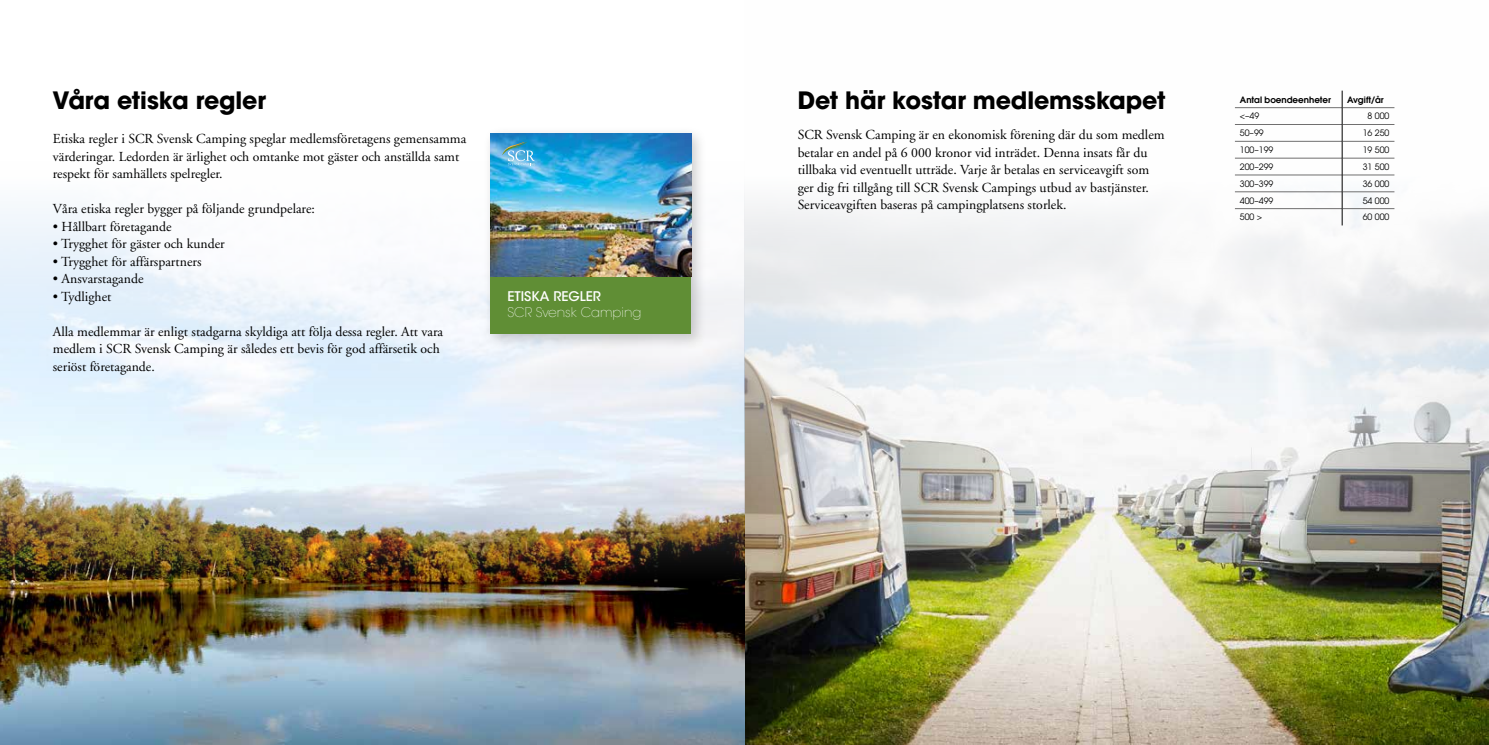
<style>
.page{position:relative;width:1489px;height:745px;background:#fff}
.page>*{position:absolute;margin:0;border:0;box-sizing:border-box;transform-origin:0 0}
.t1{font:700 23.75px "Avant Garde";letter-spacing:-.005em;color:#000}
.t2{font:13.75px/17.5px "Adobe Garamond";color:#000}
.t3{font:200 13.25px "ITC Avant Garde Std";color:#fff}
.t4{font:500 13.25px "ITC Avant Garde Std";color:#fff}
.t5{font:8.75px "Avant Garde";color:#000}
.t6{font:600 8.75px "Avant Garde";color:#000}
</style>
<div class="page">
<img style="left:744px;top:90px;width:744px;height:654px">
<img style="left:0;top:206px;width:744px;height:538px">
<hr style="left:1234px;top:107px;width:107px;height:1px;background:#706f6f">
<hr style="left:1342px;top:107px;width:52px;height:1px;background:#706f6f">
<hr style="left:1234px;top:124px;width:107px;height:1px;background:#706f6f">
<hr style="left:1342px;top:124px;width:52px;height:1px;background:#706f6f">
<hr style="left:1234px;top:141px;width:107px;height:1px;background:#706f6f">
<hr style="left:1342px;top:141px;width:52px;height:1px;background:#706f6f">
<hr style="left:1234px;top:158px;width:107px;height:1px;background:#706f6f">
<hr style="left:1342px;top:158px;width:52px;height:1px;background:#706f6f">
<hr style="left:1234px;top:175px;width:107px;height:1px;background:#706f6f">
<hr style="left:1342px;top:175px;width:52px;height:1px;background:#706f6f">
<hr style="left:1234px;top:191px;width:107px;height:1px;background:#706f6f">
<hr style="left:1342px;top:191px;width:52px;height:1px;background:#706f6f">
<hr style="left:1234px;top:208px;width:107px;height:1px;background:#706f6f">
<hr style="left:1342px;top:208px;width:52px;height:1px;background:#706f6f">
<svg style="left:1341px;top:91px;width:1px;height:134px"></svg>
<div style="left:483px;top:125px;width:224px;height:225px;background:#000;opacity:.2"></div>
<div style="left:490px;top:276px;width:201px;height:58px;background:#608e35"></div>
<img style="left:490px;top:133px;width:201px;height:143px">
<svg style="left:502px;top:142px;width:33px;height:23px"></svg>
<svg style="left:691px;top:333px;width:4px;height:4px"></svg>
<h1 class="t1" style="left:53px;top:85px;width:215px">Våra etiska regler</h1>
<p class="t2" style="left:53px;top:130px;width:415px">Etiska regler i SCR Svensk Camping speglar medlemsföretagens gemensamma värderingar. Ledorden är ärlighet och omtanke mot gäster och anställda samt respekt för samhällets spelregler.</p>
<p class="t2" style="left:53px;top:200px;width:263px">Våra etiska regler bygger på följande grundpelare:</p>
<p class="t2" style="left:53px;top:218px;width:120px">• Hållbart företagande</p>
<p class="t2" style="left:53px;top:235px;width:173px">• Trygghet för gäster och kunder</p>
<p class="t2" style="left:53px;top:253px;width:150px">• Trygghet för affärspartners</p>
<p class="t2" style="left:53px;top:270px;width:92px">• Ansvarstagande</p>
<p class="t2" style="left:53px;top:288px;width:60px">• Tydlighet</p>
<p class="t2" style="left:53px;top:323px;width:392px">Alla medlemmar är enligt stadgarna skyldiga att följa dessa regler. Att vara medlem i SCR Svensk Camping är således ett bevis för god affärsetik och seriöst företagande.</p>
<p class="t4" style="left:507px;top:287px;width:95px">ETISKA REGLER</p>
<p class="t3" style="left:507px;top:304px;width:135px">SCR Svensk Camping</p>
<h1 class="t1" style="left:797px;top:85px;width:369px">Det här kostar medlemsskapet</h1>
<p class="t6" style="left:1239px;top:94px;width:93px">Antal boendeenheter</p>
<p class="t6" style="left:1346px;top:94px;width:38px">Avgift/år</p>
<p class="t5" style="left:1239px;top:111px;width:21px">&lt;–49</p>
<p class="t5" style="left:1367px;top:111px;width:23px">8 000</p>
<p class="t5" style="left:1239px;top:128px;width:25px">50–99</p>
<p class="t5" style="left:1362px;top:128px;width:28px">16 250</p>
<p class="t5" style="left:1239px;top:145px;width:35px">100–199</p>
<p class="t5" style="left:1362px;top:145px;width:28px">19 500</p>
<p class="t5" style="left:1239px;top:161px;width:35px">200–299</p>
<p class="t5" style="left:1362px;top:161px;width:28px">31 500</p>
<p class="t5" style="left:1239px;top:178px;width:35px">300–399</p>
<p class="t5" style="left:1362px;top:178px;width:28px">36 000</p>
<p class="t5" style="left:1239px;top:195px;width:35px">400–499</p>
<p class="t5" style="left:1362px;top:195px;width:28px">54 000</p>
<p class="t5" style="left:1239px;top:212px;width:24px">500 &gt;</p>
<p class="t5" style="left:1362px;top:212px;width:28px">60 000</p>
<p class="t2" style="left:797px;top:126px;width:368px">SCR Svensk Camping är en ekonomisk förening där du som medlem betalar en andel på 6 000 kronor vid inträdet. Denna insats får du tillbaka vid eventuellt utträde. Varje år betalas en serviceavgift som ger dig fri tillgång till SCR Svensk Campings utbud av bastjänster.<br>Serviceavgiften baseras på campingplatsens storlek.</p>
</div>
